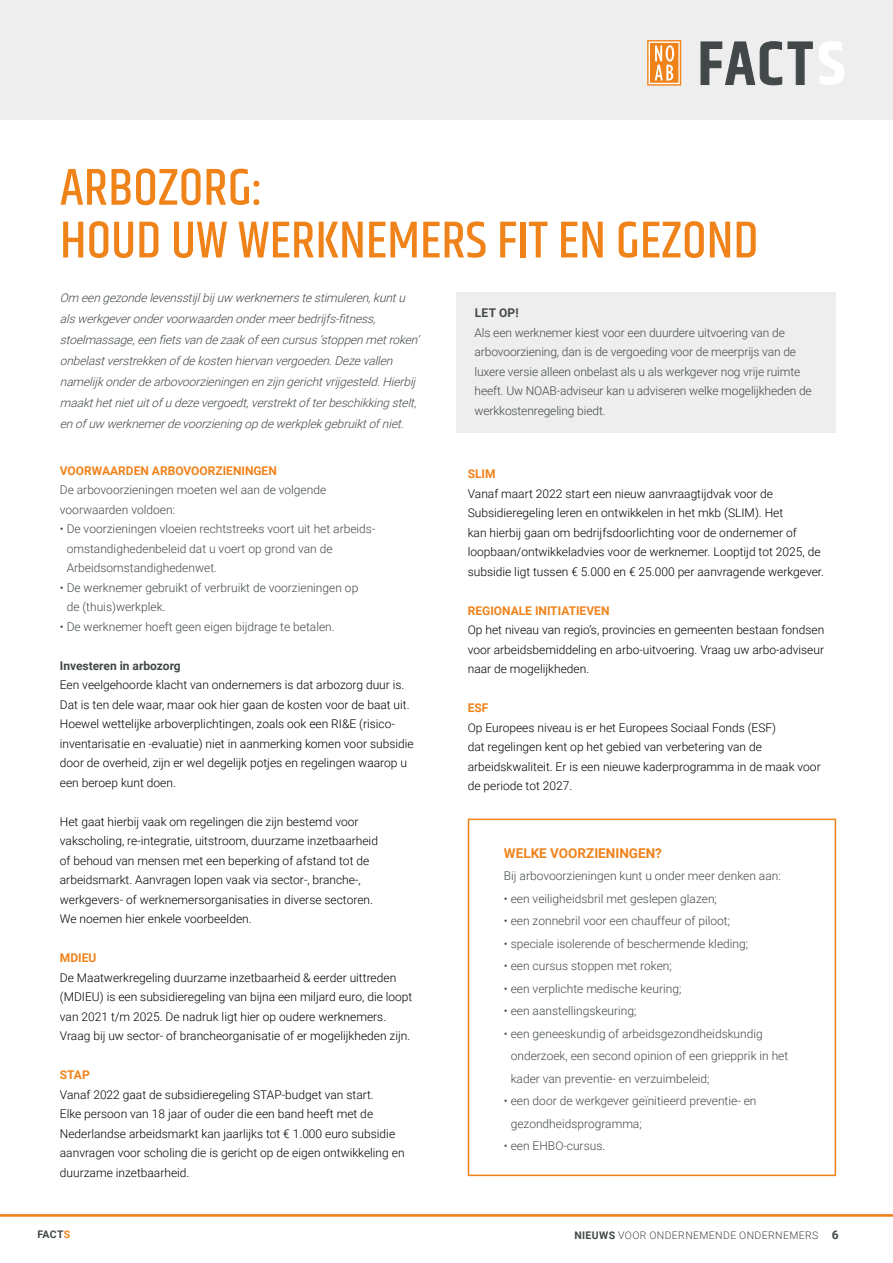
<style>
.page{position:relative;width:893px;height:1263px;background:#fff}
.page>*{position:absolute;margin:0;border:0;box-sizing:border-box;transform-origin:0 0}
.t1{font:500 52.8px/52.8px "Khand";color:#f0821a}
.t2{font:700 13.5px "Roboto";color:#f0821a}
.t3{font:300 12px/19.5px "Roboto";color:#000}
.t4{font:300 12px/19.5px "Roboto";color:#424849}
.t5{font:italic 300 12px/21px "Roboto";letter-spacing:-.01em;color:#424849}
.t6{font:700 12px "Roboto";color:#f0821a}
.t7{font:700 12px "Roboto";color:#424849}
.t8{font:300 10.5px "Roboto";letter-spacing:.035em;color:#424849}
.t9{font:700 10.5px "Roboto";letter-spacing:.025em;color:#424849}
.s1{color:#f0821a}
.s2{font-weight:700}
.s3{font-weight:700;font-size:12px}
</style>
<div class="page">
<hr style="left:0;top:1214px;width:893px;height:3px;background:#f0821a">
<div style="left:0;top:0;width:893px;height:120px;background:#eee"></div>
<svg style="left:647px;top:40px;width:34px;height:46px;background:#f4a962"></svg>
<svg style="left:700px;top:41px;width:144px;height:45px"></svg>
<div style="left:468px;top:819px;width:368px;height:357px;border:2px solid #f0821a"></div>
<div style="left:457px;top:293px;width:379px;height:140px;background:#eee"></div>
<h1 class="t1" style="left:60px;top:164px;width:700px">ARBOZORG:<br>HOUD UW WERKNEMERS FIT EN GEZOND</h1>
<p class="t5" style="left:60px;top:287px;width:364px">Om eengezondelevensstij lbij uw werknemerstestimuleren,kuntu alswerkgeverondervoorwaardenondermeerbedrijfs-fitness, stoelmassage,eenfietsvandezaakofeencursus‘stoppenmetroken’ onbelastverstrekkenofdekostenhiervanvergoeden.Dezevallen namelijkonderdearbovoorzieningenenzijngerichtvrijgesteld.Hierbij maakthetnietuitofudezevergoedt,verstrektofterbeschikkingstelt, enofuw werknemerdevoorzieningopdewerkplekgebruiktofniet.</p>
<p class="t6" style="left:60px;top:462px;width:218px">VOORWAARDEN ARBOVOORZIENINGEN</p>
<p class="t4" style="left:60px;top:480px;width:268px">De arbovoorzieningen moeten wel aan de volgende voorwaarden voldoen:</p>
<p class="t4" style="left:67px;top:519px;width:310px;text-indent:-7px">• De voorzieningen vloeien rechtstreeks voort uit het arbeids&shy;omstandighedenbeleid dat u voert op grond van de<br>Arbeidsomstandighedenwet.</p>
<p class="t4" style="left:67px;top:577px;width:293px;text-indent:-7px">• De werknemer gebruikt of verbruikt de voorzieningen op de (thuis)werkplek.</p>
<p class="t4" style="left:60px;top:616px;width:276px">• De werknemer hoeft geen eigen bijdrage te betalen.</p>
<p class="t7" style="left:60px;top:657px;width:122px">Investeren in arbozorg</p>
<p class="t3" style="left:60px;top:675px;width:355px">Een veelgehoorde klacht van ondernemers is dat arbozorg duur is.<br>Dat is ten dele waar, maar ook hier gaan de kosten voor de baat uit.<br>Hoewel wettelijke arboverplichtingen, zoals ook een RI&amp;E (risico&shy;inventarisatie en -evaluatie) niet in aanmerking komen voor subsidie door de overheid, zijn er wel degelijk potjes en regelingen waarop u een beroep kunt doen.</p>
<p class="t3" style="left:60px;top:811px;width:320px">Het gaat hierbij vaak om regelingen die zijn bestemd voor vakscholing, re-integratie, uitstroom, duurzame inzetbaarheid of behoud van mensen met een beperking of afstand tot de arbeidsmarkt. Aanvragen lopen vaak via sector-, branche-, werkgevers- of werknemersorganisaties in diverse sectoren.<br>We noemen hier enkele voorbeelden.</p>
<p class="t6" style="left:60px;top:949px;width:38px">MDIEU</p>
<p class="t3" style="left:60px;top:967px;width:354px">De Maatwerkregeling duurzame inzetbaarheid &amp; eerder uittreden (MDIEU) is een subsidieregeling van bijna een miljard euro, die loopt van 2021 t/m 2025. De nadruk ligt hier op oudere werknemers.<br>Vraag bij uw sector- of brancheorganisatie of er mogelijkheden zijn.</p>
<p class="t6" style="left:60px;top:1066px;width:31px">STAP</p>
<p class="t3" style="left:60px;top:1084px;width:346px">Vanaf 2022 gaat de subsidieregeling STAP-budget van start.<br>Elke persoon van 18 jaar of ouder die een band heeft met de Nederlandse arbeidsmarkt kan jaarlijks tot € 1.000 euro subsidie aanvragen voor scholing die is gericht op de eigen ontwikkeling en duurzame inzetbaarheid.</p>
<p class="t7" style="left:475px;top:304px;width:45px">LET OP!</p>
<p class="t4" style="left:475px;top:322px;width:339px">Als een werknemer kiest voor een duurdere uitvoering van de arbovoorziening, dan is de vergoeding voor de meerprijs van de luxere versie alleen onbelast als u als werkgever nog vrije ruimte heeft. Uw NOAB-adviseur kan u adviseren welke mogelijkheden de werkkostenregeling biedt.</p>
<p class="t6" style="left:468px;top:466px;width:29px">SLIM</p>
<p class="t3" style="left:468px;top:483px;width:358px">Vanaf maart 2022 start een nieuw aanvraagtijdvak voor de Subsidieregeling leren en ontwikkelen in het mkb (SLIM). Het<br>kan hierbij gaan om bedrijfsdoorlichting voor de ondernemer of loopbaan/ontwikkeladvies voor de werknemer. Looptijd tot 2025, de subsidie ligt tussen € 5.000 en € 25.000 per aanvragende werkgever.</p>
<p class="t6" style="left:468px;top:602px;width:143px">REGIONALE INITIATIEVEN</p>
<p class="t3" style="left:468px;top:620px;width:358px;text-align:justify">Op het niveau van regio’s, provincies en gemeenten bestaan fondsen voor arbeidsbemiddeling en arbo-uitvoering. Vraag uw arbo-adviseur naar de mogelijkheden.</p>
<p class="t6" style="left:468px;top:700px;width:22px">ESF</p>
<p class="t3" style="left:468px;top:717px;width:354px">Op Europees niveau is er het Europees Sociaal Fonds (ESF)<br>dat regelingen kent op het gebied van verbetering van de arbeidskwaliteit. Er is een nieuwe kaderprogramma in de maak voor de periode tot 2027.</p>
<p class="t2" style="left:504px;top:843px;width:159px">WELKE VOORZIENINGEN?</p>
<p class="t4" style="left:504px;top:866px;width:278px">Bij arbovoorzieningen kunt u onder meer denken aan:</p>
<p class="t4" style="left:504px;top:888px;width:214px">• een veiligheidsbril met geslepen glazen;</p>
<p class="t4" style="left:504px;top:911px;width:228px">• een zonnebril voor een chauffeur of piloot;</p>
<p class="t4" style="left:504px;top:933px;width:246px">• speciale isolerende of beschermende kleding;</p>
<p class="t4" style="left:504px;top:956px;width:169px">• een cursus stoppen met roken;</p>
<p class="t4" style="left:504px;top:978px;width:179px">• een verplichte medische keuring;</p>
<p class="t4" style="left:504px;top:1001px;width:134px">• een aanstellingskeuring;</p>
<p class="t4" style="left:511px;top:1022px;width:279px;line-height:22.5px;text-indent:-7px">• een geneeskundig of arbeidsgezondheidskundig onderzoek, een second opinion of een griepprik in het kader van preventie- en verzuimbeleid;</p>
<p class="t4" style="left:511px;top:1089px;width:247px;line-height:22.5px;text-indent:-7px">• een door de werkgever geïnitieerd preventie- en gezondheidsprogramma;</p>
<p class="t4" style="left:504px;top:1136px;width:103px">• een EHBO-cursus.</p>
<p class="t9" style="left:37px;top:1227px;width:34px">FACT<span class="s1">S</span></p>
<p class="t8" style="left:574px;top:1228px;width:266px"><span class="s2">NIEUWS</span> VOOR ONDERNEMENDE ONDERNEMERS <span class="s3">6</span></p>
</div>
